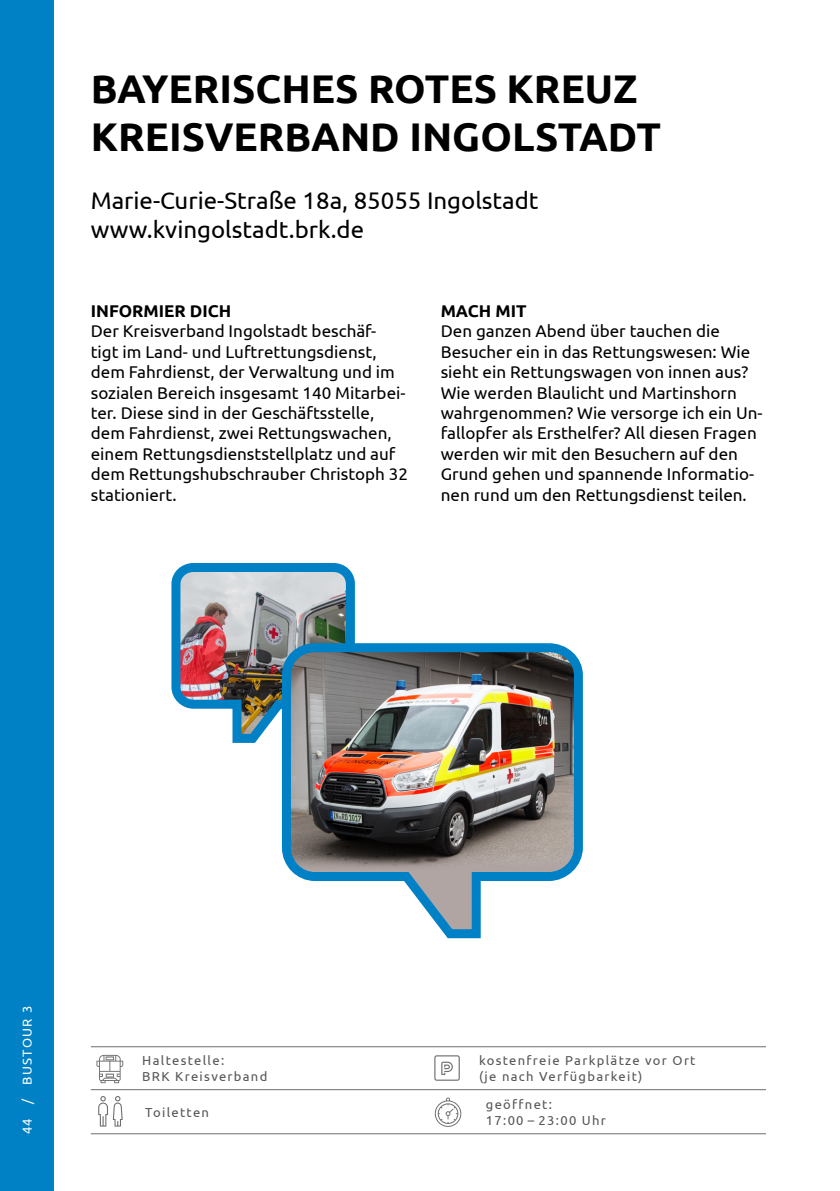
<style>
.page{position:relative;width:840px;height:1191px;background:#fff}
.page>*{position:absolute;margin:0;border:0;box-sizing:border-box;transform-origin:0 0}
.t1{font:700 40px/48px "Ubuntu";color:#000}
.t2{font:24px/28.8px "Ubuntu";color:#000}
.t3{font:17px/20.4px "Ubuntu";color:#000}
.t4{font:700 17px "Ubuntu";color:#000}
.t5{font:13px/15.6px "Ubuntu";letter-spacing:.1em;color:#565655}
.t6{font:13px "Ubuntu";letter-spacing:.1em;color:#fff}
</style>
<div class="page">
<div style="left:0;top:0;width:54px;height:1191px;background:#0081c6"></div>
<hr style="left:91px;top:1133px;width:674px;height:1px;background:#6e6e6e">
<hr style="left:91px;top:1046px;width:674px;height:1px;background:#6e6e6e">
<hr style="left:91px;top:1089px;width:674px;height:1px;background:#6e6e6e">
<svg style="left:434px;top:1055px;width:25px;height:25px"></svg>
<svg style="left:98px;top:1096px;width:25px;height:30px"></svg>
<svg style="left:434px;top:1097px;width:28px;height:30px"></svg>
<img style="left:171px;top:563px;width:184px;height:180px">
<img style="left:277px;top:638px;width:306px;height:301px">
<svg style="left:96px;top:1054px;width:27px;height:29px"></svg>
<h1 class="t1" style="left:91px;top:64px;width:571px">BAYERISCHES ROTES KREUZ<br>KREISVERBAND INGOLSTADT</h1>
<h2 class="t2" style="left:91px;top:185px;width:449px">Marie-Curie-Straße 18a, 85055 Ingolstadt www.kvingolstadt.brk.de</h2>
<p class="t4" style="left:91px;top:300px;width:142px">INFORMIER DICH</p>
<p class="t3" style="left:91px;top:320px;width:318px">Der Kreisverband Ingolstadt beschäf&shy;tigt im Land- und Luftrettungsdienst, dem Fahrdienst, der Verwaltung und im sozialen Bereich insgesamt 140 Mitarbei&shy;ter. Diese sind in der Geschäftsstelle, dem Fahrdienst, zwei Rettungswachen, einem Rettungsdienststellplatz und auf dem Rettungshubschrauber Christoph 32 stationiert.</p>
<p class="t4" style="left:440px;top:300px;width:87px">MACH MIT</p>
<p class="t3" style="left:440px;top:320px;width:323px">Den ganzen Abend über tauchen die Besucher ein in das Rettungswesen: Wie sieht ein Rettungswagen von innen aus?<br>Wie werden Blaulicht und Martinshorn wahrgenommen? Wie versorge ich ein Un&shy;fallopfer als Ersthelfer? All diesen Fragen werden wir mit den Besuchern auf den Grund gehen und spannende Informatio&shy;nen rund um den Rettungsdienst teilen.</p>
<p class="t6" style="left:19px;top:1134px;width:130px;rotate:-90deg">44 / BUSTOUR 3</p>
<p class="t5" style="left:142px;top:1052px;width:126px">Haltestelle:<br>BRK Kreisverband</p>
<p class="t5" style="left:479px;top:1052px;width:218px">kostenfreie Parkplätze vor Ort (je nach Verfügbarkeit)</p>
<p class="t5" style="left:145px;top:1104px;width:65px">Toiletten</p>
<p class="t5" style="left:485px;top:1096px;width:121px">geöffnet:<br>17:00 – 23:00 Uhr</p>
</div>
